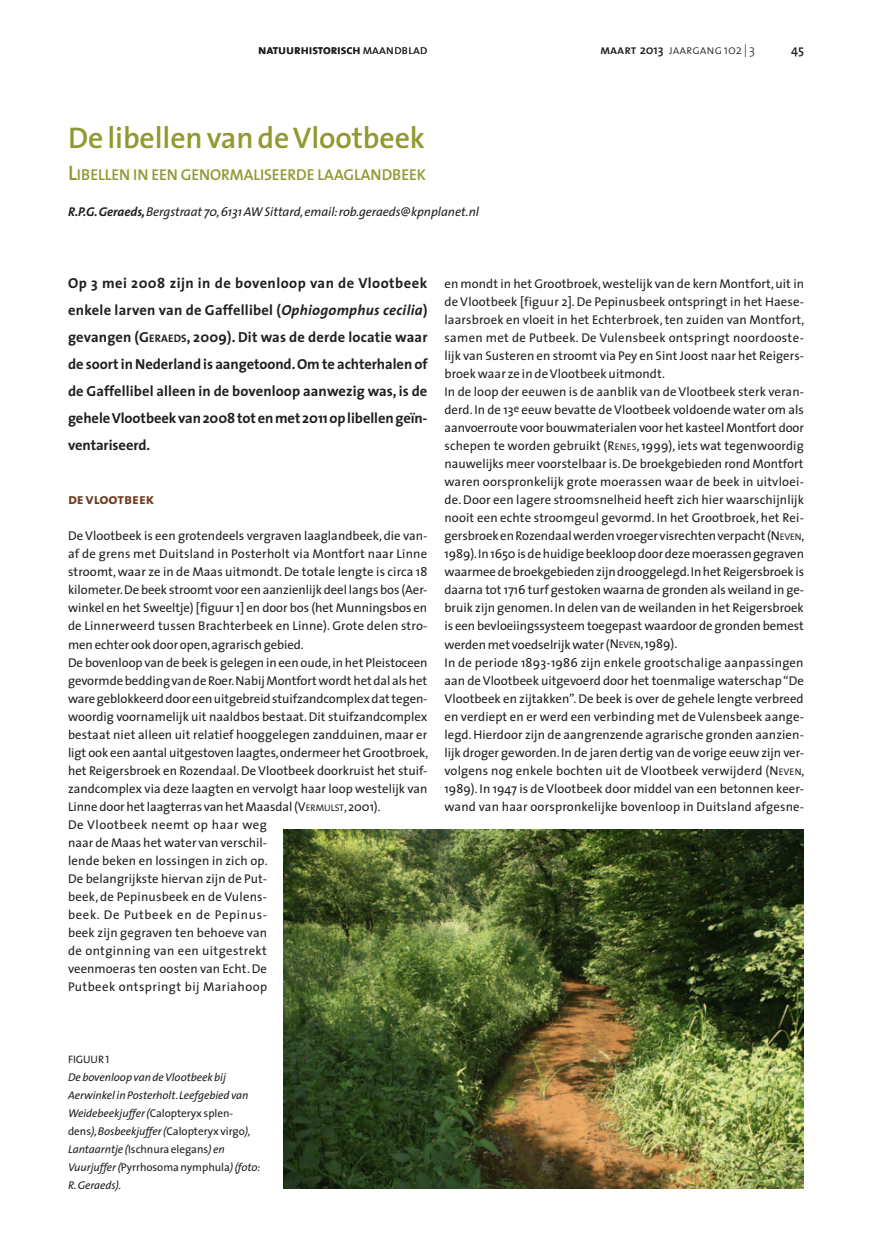
<style>
.page{position:relative;width:872px;height:1234px;background:#fff}
.page>*{position:absolute;margin:0;border:0;box-sizing:border-box;transform-origin:0 0}
.t1{font:600 30px "The Sans";letter-spacing:-.005em;color:#91992f}
.t2{font:15.75px "The Sans Semi Bold Caps";letter-spacing:-.005em;color:#91992f}
.t3{font:15px "The Sans Bold Caps";letter-spacing:-.005em;color:#6f3c22}
.t4{font:700 14.55px/27px "The Sans";letter-spacing:-.005em;color:#231f20;text-align:justify}
.t5{font:12.75px/18px "The Sans";letter-spacing:.005em;color:#231f20}
.t6{font:italic 12.75px "The Sans";letter-spacing:-.005em;color:#231f20}
.t7{font:12.75px "The Sans Semi Bold Caps";letter-spacing:-.005em;color:#231f20}
.t8{font:12.75px "The Sans Light Caps";letter-spacing:-.005em;color:#231f20}
.t9{font:600 12.75px "The Sans";color:#231f20}
.t10{font:italic 11.25px/18px "The Sans";letter-spacing:-.005em;color:#231f20}
.t11{font:10.8px "The Sans Caps";color:#231f20}
.s1{font-family:"The Sans Light Caps"}
.s2{font-family:"The Sans Semi Bold Caps"}
.s3{font-family:"The Sans";font-weight:600}
.s4{font-family:"The Sans";font-weight:300}
.s5{font-size:21px}
.s6{font-weight:700}
.s7{font-style:italic}
.s8{font-style:inherit}
.s9{font-size:10.95px}
.s10{font-size:9.6px}
.s11{font-style:normal}
</style>
<div class="page">
<img style="left:284px;top:829px;width:520px;height:358px">
<p class="t7" style="left:258px;top:39px;width:171px">natuurhistorisch<span class="s1">maandblad</span></p>
<p class="t8" style="left:600px;top:39px;width:156px"><span class="s2">maart</span> <span class="s3">2013</span> jaargang <span class="s4">102 | 3</span></p>
<p class="t9" style="left:791px;top:39px;width:14px">45</p>
<h1 class="t1" style="left:68px;top:113px;width:358px">De libellen van de Vlootbeek</h1>
<p class="t2" style="left:68px;top:162px;width:359px"><span class="s5">L</span>IBELLEN IN EEN GENORMALISEERDE LAAGLANDBEEK</p>
<p class="t6" style="left:68px;top:201px;width:412px"><span class="s6">R.P.G. Geraeds,</span> Bergstraat 70, 6131 AW Sittard, email: rob.geraeds@kpnplanet.nl</p>
<p class="t4" style="left:68px;top:269px;width:361px">Op 3 mei 2008 zijn in de bovenloop van de Vlootbeek enkele larven van de Gaffellibel (<span class="s7">Ophiogomphus cecilia</span>) gevangen (<span class="s8">G</span><span class="s9">ERAEDS</span><span class="s8">, 2009</span>). Dit was de derde locatie waar de soort in Nederland is aangetoond. Om te achterhalen of de Gaffellibel alleen in de bovenloop aanwezig was, is de gehele Vlootbeek van 2008 tot en met 2011 op libellen geïn&shy;ventariseerd.</p>
<p class="t3" style="left:68px;top:486px;width:88px">de vlootbeek</p>
<p class="t5" style="left:68px;top:526px;width:362px">De Vlootbeek is een grotendeels vergraven laaglandbeek, die van&shy;af de grens met Duitsland in Posterholt via Montfort naar Linne stroomt, waar ze in de Maas uitmondt. De totale lengte is circa 18 kilometer. De beek stroomt voor een aanzienlijk deel langs bos (Aer&shy;winkel en het Sweeltje) [figuur 1] en door bos (het Munningsbos en de Linnerweerd tussen Brachterbeek en Linne). Grote delen stro&shy;men echter ook door open, agrarisch gebied.<br>De bovenloop van de beek is gelegen in een oude, in het Pleistoceen gevormde bedding van de Roer. Nabij Montfort wordt het dal als het ware geblokkeerd door een uitgebreid stuifzandcomplex dat tegen&shy;woordig voornamelijk uit naaldbos bestaat. Dit stuifzandcomplex bestaat niet alleen uit relatief hooggelegen zandduinen, maar er ligt ook een aantal uitgestoven laagtes, ondermeer het Grootbroek, het Reigersbroek en Rozendaal. De Vlootbeek doorkruist het stuif&shy;zandcomplex via deze laagten en vervolgt haar loop westelijk van Linne door het laagterras van het Maasdal (<span class="s8">V</span><span class="s10">ERMULST</span><span class="s8">, 2001</span>).<br>De Vlootbeek neemt op haar weg<br>naar de Maas het water van verschil-<br>lende beken en lossingen in zich op.<br>De belangrijkste hiervan zijn de Put-<br>beek, de Pepinusbeek en de Vulens-<br>beek. De Putbeek en de Pepinus-<br>beek zijn gegraven ten behoeve van<br>de ontginning van een uitgestrekt<br>veenmoeras ten oosten van Echt. De<br>Putbeek ontspringt bij Mariahoop</p>
<p class="t5" style="left:444px;top:274px;width:361px">en mondt in het Grootbroek, westelijk van de kern Montfort, uit in de Vlootbeek [figuur 2]. De Pepinusbeek ontspringt in het Haese&shy;laarsbroek en vloeit in het Echterbroek, ten zuiden van Montfort, samen met de Putbeek. De Vulensbeek ontspringt noordooste&shy;lijk van Susteren en stroomt via Pey en Sint Joost naar het Reigers&shy;broek waar ze in de Vlootbeek uitmondt.<br>In de loop der eeuwen is de aanblik van de Vlootbeek sterk veran&shy;derd. In de 13<sup>e</sup> eeuw bevatte de Vlootbeek voldoende water om als aanvoerroute voor bouwmaterialen voor het kasteel Montfort door schepen te worden gebruikt (<span class="s8">R</span><span class="s10">ENES</span><span class="s8">, 1999</span>), iets wat tegenwoordig nauwelijks meer voorstelbaar is. De broekgebieden rond Montfort waren oorspronkelijk grote moerassen waar de beek in uitvloei&shy;de. Door een lagere stroomsnelheid heeft zich hier waarschijnlijk nooit een echte stroomgeul gevormd. In het Grootbroek, het Rei&shy;gersbroek en Rozendaal werden vroeger visrechten verpacht (<span class="s8">N</span> <span class="s10">EVEN</span>, 1989). In 1650 is de huidige beekloop door deze moerassen gegraven waarmee de broekgebieden zijn drooggelegd. In het Reigersbroek is daarna tot 1716 turf gestoken waarna de gronden als weiland in ge&shy;bruik zijn genomen. In delen van de weilanden in het Reigersbroek is een bevloeiingssysteem toegepast waardoor de gronden bemest werden met voedselrijk water (<span class="s8">N</span> <span class="s10">EVEN</span>, 1989).<br>In de periode 1893-1986 zijn enkele grootschalige aanpassingen aan de Vlootbeek uitgevoerd door het toenmalige waterschap “De Vlootbeek en zijtakken”. De beek is over de gehele lengte verbreed en verdiept en er werd een verbinding met de Vulensbeek aange&shy;legd. Hierdoor zijn de aangrenzende agrarische gronden aanzien&shy;lijk droger geworden. In de jaren dertig van de vorige eeuw zijn ver&shy;volgens nog enkele bochten uit de Vlootbeek verwijderd (<span class="s8">N</span> <span class="s10">EVEN</span>, 1989). In 1947 is de Vlootbeek door middel van een betonnen keer&shy;wand van haar oorspronkelijke bovenloop in Duitsland afgesne-</p>
<p class="t11" style="left:68px;top:1049px;width:13px">FIGUUR</p>
<p class="t11" style="left:106px;top:1049px;width:5px">1</p>
<p class="t10" style="left:68px;top:1067px;width:194px">De bovenloop van de Vlootbeek bij Aerwinkel in Posterholt. Leefgebied van Weidebeekjuffer (<span class="s11">Calopteryx splen&shy;dens</span>), Bosbeekjuffer (<span class="s11">Calopteryx virgo</span>), Lantaarntje (<span class="s11">Ischnura elegans</span>) en Vuurjuffer (<span class="s11">Pyrrhosoma nymphula</span>) (foto:<br>R. Geraeds).</p>
</div>
